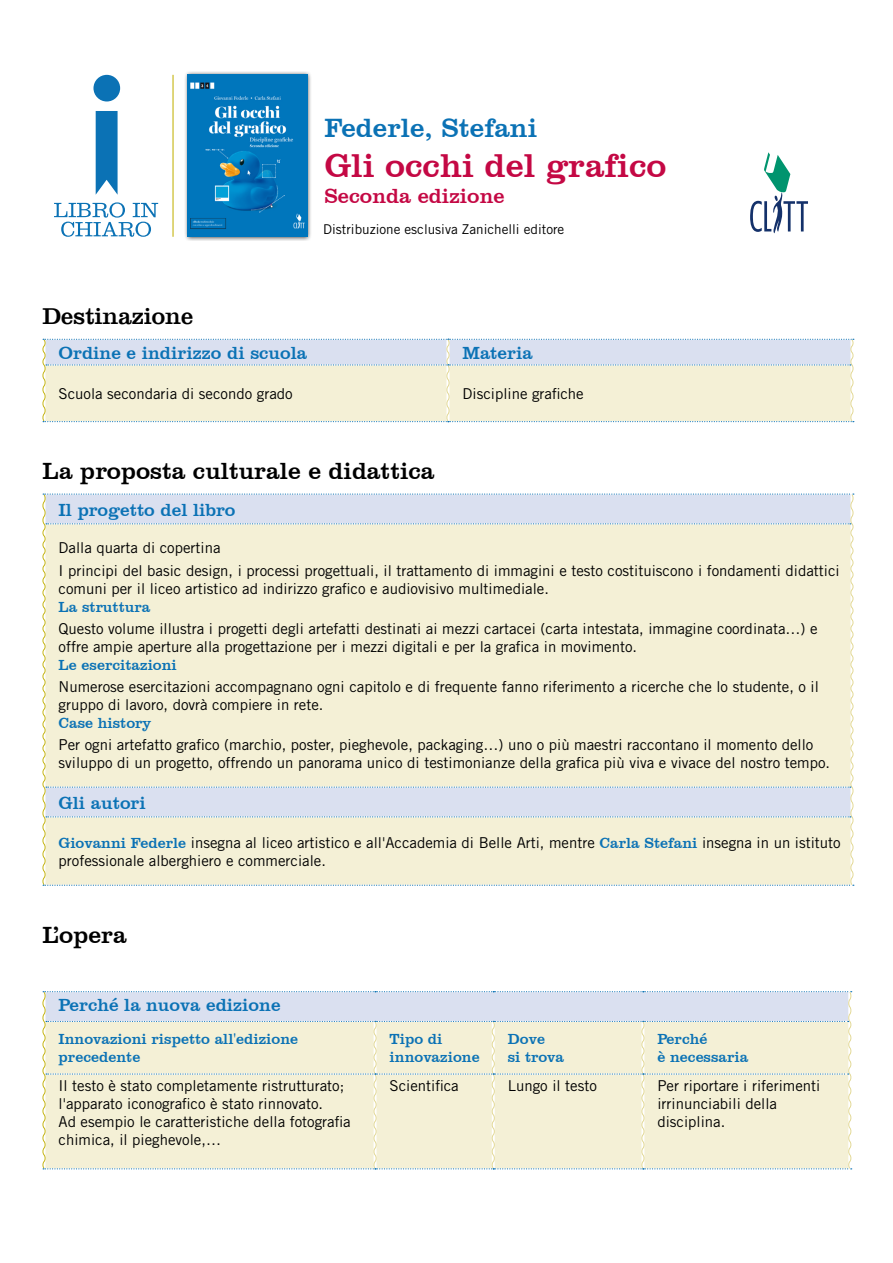
<style>
.page{position:relative;width:893px;height:1263px;background:#fff}
.page>*{position:absolute;margin:0;border:0;box-sizing:border-box;transform-origin:0 0}
.t1{font:33.9px "Clarendon BT";color:#c40844}
.t2{font:27.15px "Clarendon BT";color:#0b72b5}
.t3{font:24px "Clarendon BT";color:#000}
.t4{font:24px "Clarendon LT";color:#000}
.t5{font:21px "Clarendon BT";color:#c40844}
.t6{font:18px "Clarendon BT";color:#0b72b5}
.t7{font:15px/18px "Trade Gothic LT Std";color:#000}
.t8{font:15px/18px "Clarendon BT";color:#0b72b5}
.t9{font:13.5px "Trade Gothic LT Std";color:#000}
.s1{font-family:"Clarendon BT";color:#0b72b5}
</style>
<div class="page">
<svg style="left:42px;top:339px;width:812px;height:83px;background:#e9eade"></svg>
<svg style="left:42px;top:493px;width:812px;height:393px;background:#efedd9"></svg>
<svg style="left:42px;top:991px;width:810px;height:178px;background:#eeecda"></svg>
<hr style="left:172px;top:75px;width:2px;height:162px;background:#c6b616">
<svg style="left:96px;top:111px;width:22px;height:84px;background:#2681bd"></svg>
<div style="left:93px;top:75px;width:27px;height:26px;background:#0b72b5;border-radius:50%"></div>
<svg style="left:54px;top:202px;width:104px;height:35px"></svg>
<div style="left:183px;top:70px;width:129px;height:171px;background:#000;opacity:.75"></div>
<img style="left:188px;top:75px;width:119px;height:162px">
<svg style="left:750px;top:152px;width:58px;height:81px"></svg>
<h2 class="t2" style="left:324px;top:111px;width:214px">Federle, Stefani</h2>
<h1 class="t1" style="left:324px;top:145px;width:343px">Gli occhi del grafico</h1>
<h3 class="t5" style="left:324px;top:182px;width:182px">Seconda edizione</h3>
<p class="t9" style="left:323px;top:222px;width:243px">Distribuzione esclusiva Zanichelli editore</p>
<h3 class="t4" style="left:43px;top:302px;width:152px">Destinazione</h3>
<p class="t6" style="left:59px;top:342px;width:250px">Ordine e indirizzo di scuola</p>
<p class="t6" style="left:462px;top:342px;width:72px">Materia</p>
<p class="t7" style="left:59px;top:384px;width:236px">Scuola secondaria di secondo grado</p>
<p class="t7" style="left:462px;top:384px;width:123px">Discipline grafiche</p>
<h3 class="t3" style="left:43px;top:456px;width:393px">La proposta culturale e didattica</h3>
<p class="t6" style="left:59px;top:498px;width:178px">Il progetto del libro</p>
<p class="t7" style="left:59px;top:537px;width:783px;line-height:22.2px">Dalla quarta di copertina<br>I principi del basic design, i processi progettuali, il trattamento di immagini e testo costituiscono i fondamenti didattici</p>
<p class="t7" style="left:59px;top:579px;width:492px">comuni per il liceo artistico ad indirizzo grafico e audiovisivo multimediale.</p>
<p class="t8" style="left:59px;top:597px;width:93px">La struttura</p>
<p class="t7" style="left:59px;top:619px;width:760px">Questo volume illustra i progetti degli artefatti destinati ai mezzi cartacei (carta intestata, immagine coordinata…) e offre ampie aperture alla progettazione per i mezzi digitali e per la grafica in movimento.</p>
<p class="t8" style="left:59px;top:655px;width:120px">Le esercitazioni</p>
<p class="t7" style="left:59px;top:678px;width:762px">Numerose esercitazioni accompagnano ogni capitolo e di frequente fanno riferimento a ricerche che lo studente, o il gruppo di lavoro, dovrà compiere in rete.</p>
<p class="t8" style="left:59px;top:714px;width:94px">Case history</p>
<p class="t7" style="left:59px;top:736px;width:773px">Per ogni artefatto grafico (marchio, poster, pieghevole, packaging…) uno o più maestri raccontano il momento dello sviluppo di un progetto, offrendo un panorama unico di testimonianze della grafica più viva e vivace del nostro tempo.</p>
<p class="t6" style="left:59px;top:791px;width:89px">Gli autori</p>
<p class="t7" style="left:59px;top:833px;width:784px"><span class="s1">Giovanni Federle</span> insegna al liceo artistico e all'Accademia di Belle Arti, mentre <span class="s1">Carla Stefani</span> insegna in un istituto professionale alberghiero e commerciale.</p>
<h3 class="t3" style="left:43px;top:919px;width:86px">L’opera</h3>
<p class="t6" style="left:59px;top:994px;width:224px">Perché la nuova edizione</p>
<p class="t8" style="left:59px;top:1030px;width:241px">Innovazioni rispetto all'edizione precedente</p>
<p class="t8" style="left:390px;top:1030px;width:92px">Tipo di innovazione</p>
<p class="t8" style="left:508px;top:1030px;width:58px">Dove<br>si trova</p>
<p class="t8" style="left:657px;top:1030px;width:92px">Perché<br>è necessaria</p>
<p class="t7" style="left:59px;top:1076px;width:294px">Il testo è stato completamente ristrutturato; l'apparato iconografico è stato rinnovato.<br>Ad esempio le caratteristiche della fotografia chimica, il pieghevole,…</p>
<p class="t7" style="left:390px;top:1076px;width:71px">Scientifica</p>
<p class="t7" style="left:508px;top:1076px;width:91px">Lungo il testo</p>
<p class="t7" style="left:657px;top:1076px;width:164px">Per riportare i riferimenti irrinunciabili della disciplina.</p>
</div>
